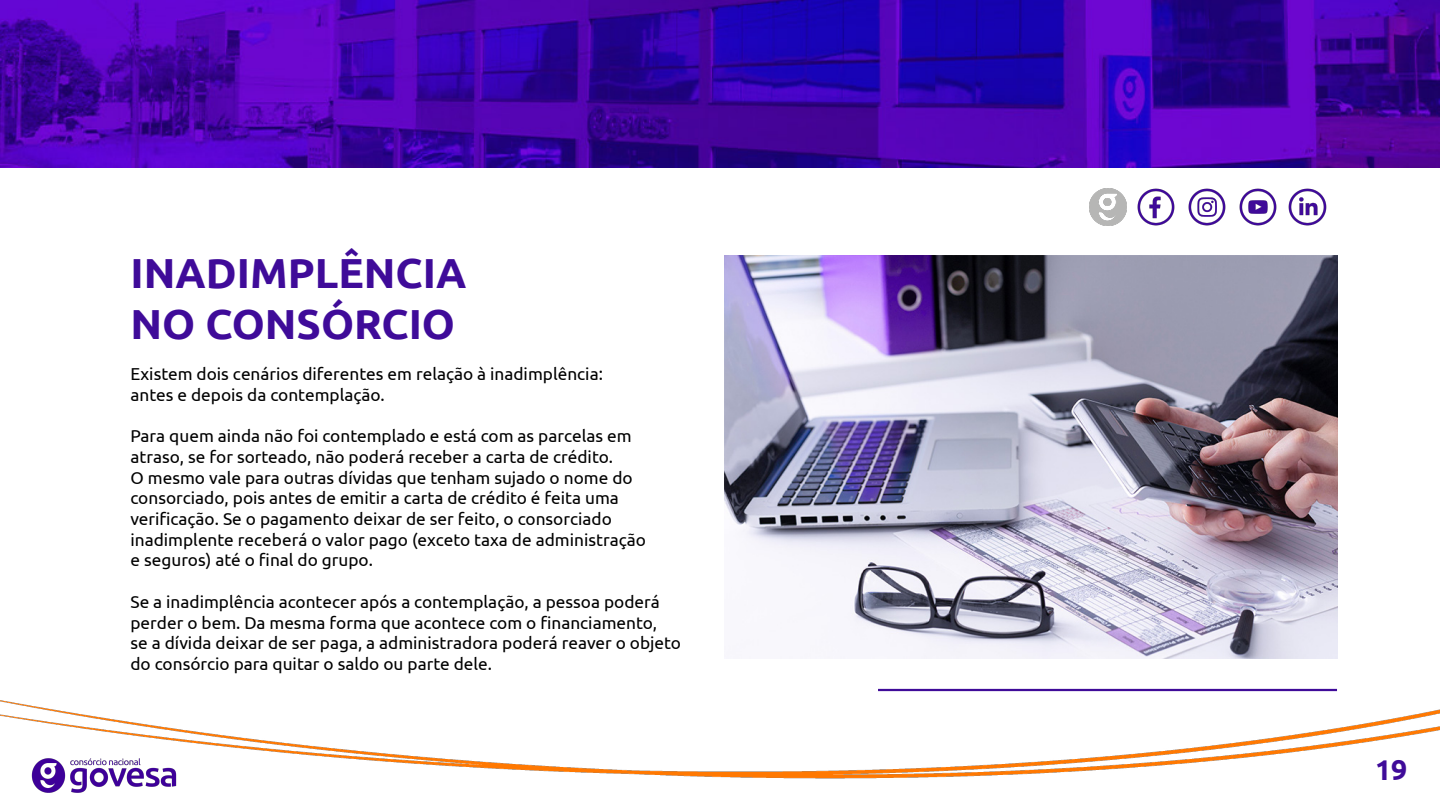
<style>
.page{position:relative;width:1440px;height:810px;background:#fff}
.page>*{position:absolute;margin:0;border:0;box-sizing:border-box;transform-origin:0 0}
.t1{font:700 42px/50.4px "Ubuntu";color:#3f0b99}
.t2{font:700 28.5px "Ubuntu";color:#3f0b99}
.t3{font:17.25px/20.7px "Ubuntu";color:#000}
</style>
<div class="page">
<img style="left:0;top:688px;width:1440px;height:91px">
<img style="left:28px;top:758px;width:153px;height:35px">
<img style="left:1089px;top:188px;width:38px;height:38px">
<img style="left:1137px;top:188px;width:38px;height:38px">
<img style="left:1188px;top:188px;width:38px;height:38px">
<img style="left:1239px;top:188px;width:38px;height:38px">
<img style="left:1288px;top:188px;width:39px;height:38px">
<hr style="left:878px;top:689px;width:459px;height:2px;background:#3f0b99">
<img style="left:0;top:0;width:1440px;height:167px">
<img style="left:724px;top:256px;width:613px;height:403px">
<h1 class="t1" style="left:130px;top:248px;width:337px">INADIMPLÊNCIA<br>NO CONSÓRCIO</h1>
<p class="t3" style="left:130px;top:363px;width:474px">Existem dois cenários diferentes em relação à inadimplência: antes e depois da contemplação.</p>
<p class="t3" style="left:130px;top:425px;width:517px">Para quem ainda não foi contemplado e está com as parcelas em atraso, se for sorteado, não poderá receber a carta de crédito.<br>O mesmo vale para outras dívidas que tenham sujado o nome do consorciado, pois antes de emitir a carta de crédito é feita uma verificação. Se o pagamento deixar de ser feito, o consorciado inadimplente receberá o valor pago (exceto taxa de administração e seguros) até o final do grupo.</p>
<p class="t3" style="left:130px;top:591px;width:552px">Se a inadimplência acontecer após a contemplação, a pessoa poderá perder o bem. Da mesma forma que acontece com o financiamento,<br>se a dívida deixar de ser paga, a administradora poderá reaver o objeto do consórcio para quitar o saldo ou parte dele.</p>
<h2 class="t2" style="left:1375px;top:753px;width:34px">19</h2>
</div>
